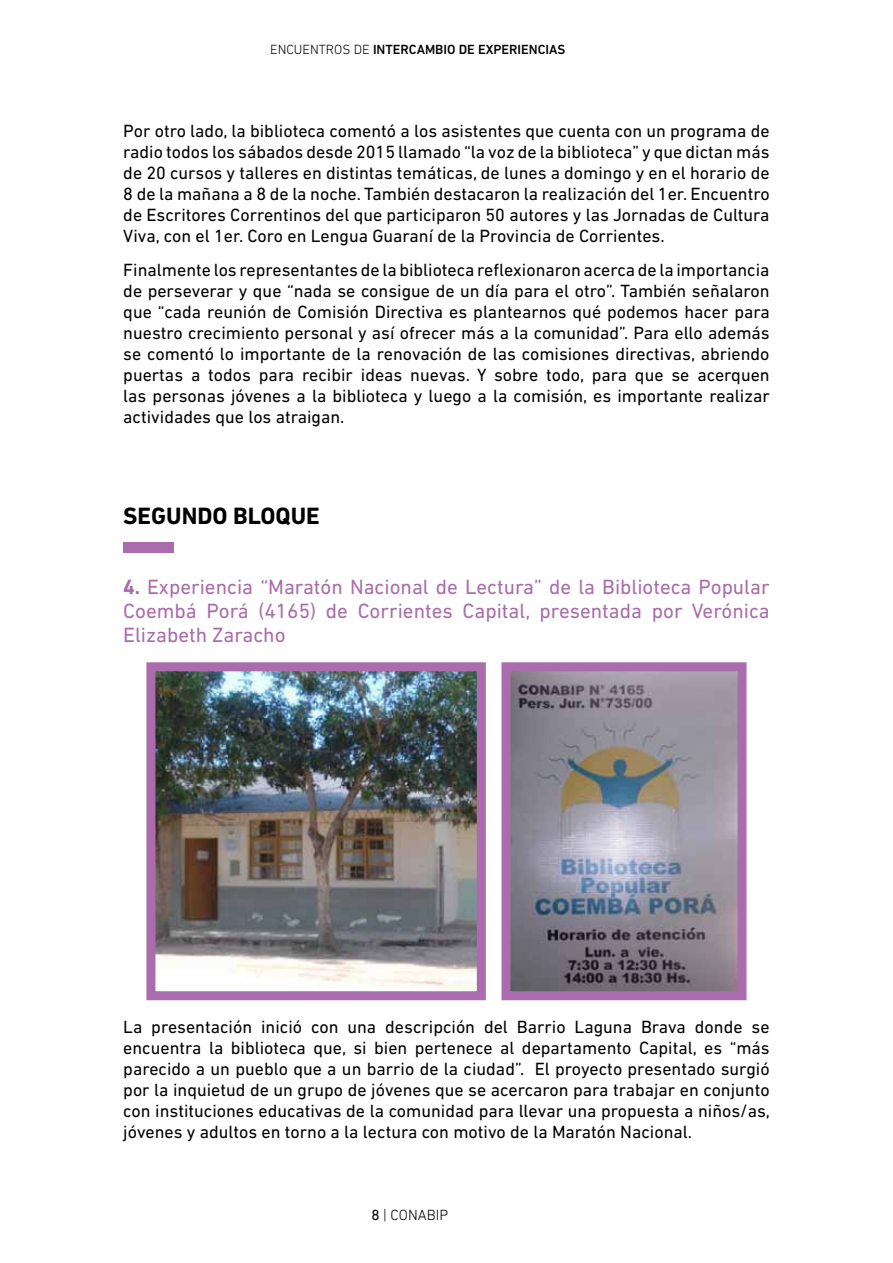
<style>
.page{position:relative;width:893px;height:1263px;background:#fff}
.page>*{position:absolute;margin:0;border:0;box-sizing:border-box;transform-origin:0 0}
.t1{font:700 24px "DIN Next LT Pro";color:#000}
.t2{font:21px/24px "DIN Next LT Pro";color:#aa6cac;text-align:justify}
.t3{font:18px/21px "DIN Next LT Pro";color:#000;text-align:justify}
.t4{font:300 15px "DIN Next LT Pro";color:#000}
.t5{font:500 13.5px "DIN Next LT Pro";color:#000}
.s1{font-weight:300}
.s2{font-weight:700}
.s3{font-weight:400}
</style>
<div class="page">
<div style="left:123px;top:543px;width:51px;height:10px;background:#aa6cac"></div>
<img style="left:156px;top:672px;width:320px;height:318px">
<div style="left:146px;top:662px;width:340px;height:338px;border:9px solid #aa6cac"></div>
<img style="left:511px;top:672px;width:225px;height:318px">
<div style="left:501px;top:662px;width:245px;height:338px;border:9px solid #aa6cac"></div>
<p class="t5" style="left:270px;top:41px;width:297px"><span class="s1">ENCUENTROS DE</span> INTERCAMBIO DE EXPERIENCIAS</p>
<p class="t3" style="left:123px;top:120px;width:648px">Por otro lado, la biblioteca comentó a los asistentes que cuenta con un programa de radio todos los sábados desde 2015 llamado “la voz de la biblioteca” y que dictan más de 20 cursos y talleres en distintas temáticas, de lunes a domingo y en el horario de 8 de la mañana a 8 de la noche. También destacaron la realización del 1er. Encuentro de Escritores Correntinos del que participaron 50 autores y las Jornadas de Cultura Viva, con el 1er. Coro en Lengua Guaraní de la Provincia de Corrientes.</p>
<p class="t3" style="left:123px;top:259px;width:648px">Finalmente los representantes de la biblioteca reflexionaron acerca de la importancia de perseverar y que “nada se consigue de un día para el otro”. También señalaron que “cada reunión de Comisión Directiva es plantearnos qué podemos hacer para nuestro crecimiento personal y así ofrecer más a la comunidad”. Para ello además se comentó lo importante de la renovación de las comisiones directivas, abriendo puertas a todos para recibir ideas nuevas. Y sobre todo, para que se acerquen las personas jóvenes a la biblioteca y luego a la comisión, es importante realizar actividades que los atraigan.</p>
<h1 class="t1" style="left:123px;top:502px;width:198px">SEGUNDO BLOQUE</h1>
<p class="t2" style="left:123px;top:575px;width:648px"><span class="s2">4.</span> Experiencia “Maratón Nacional de Lectura” de la Biblioteca Popular Coembá Porá (4165) de Corrientes Capital, presentada por Verónica Elizabeth Zaracho</p>
<p class="t3" style="left:123px;top:1016px;width:648px">La presentación inició con una descripción del Barrio Laguna Brava donde se encuentra la biblioteca que, si bien pertenece al departamento Capital, es “más parecido a un pueblo que a un barrio de la ciudad”. El proyecto presentado surgió por la inquietud de un grupo de jóvenes que se acercaron para trabajar en conjunto con instituciones educativas de la comunidad para llevar una propuesta a niños/as, jóvenes y adultos en torno a la lectura con motivo de la Maratón Nacional.</p>
<p class="t4" style="left:371px;top:1206px;width:78px"><span class="s3">8</span> | CONABIP</p>
</div>
